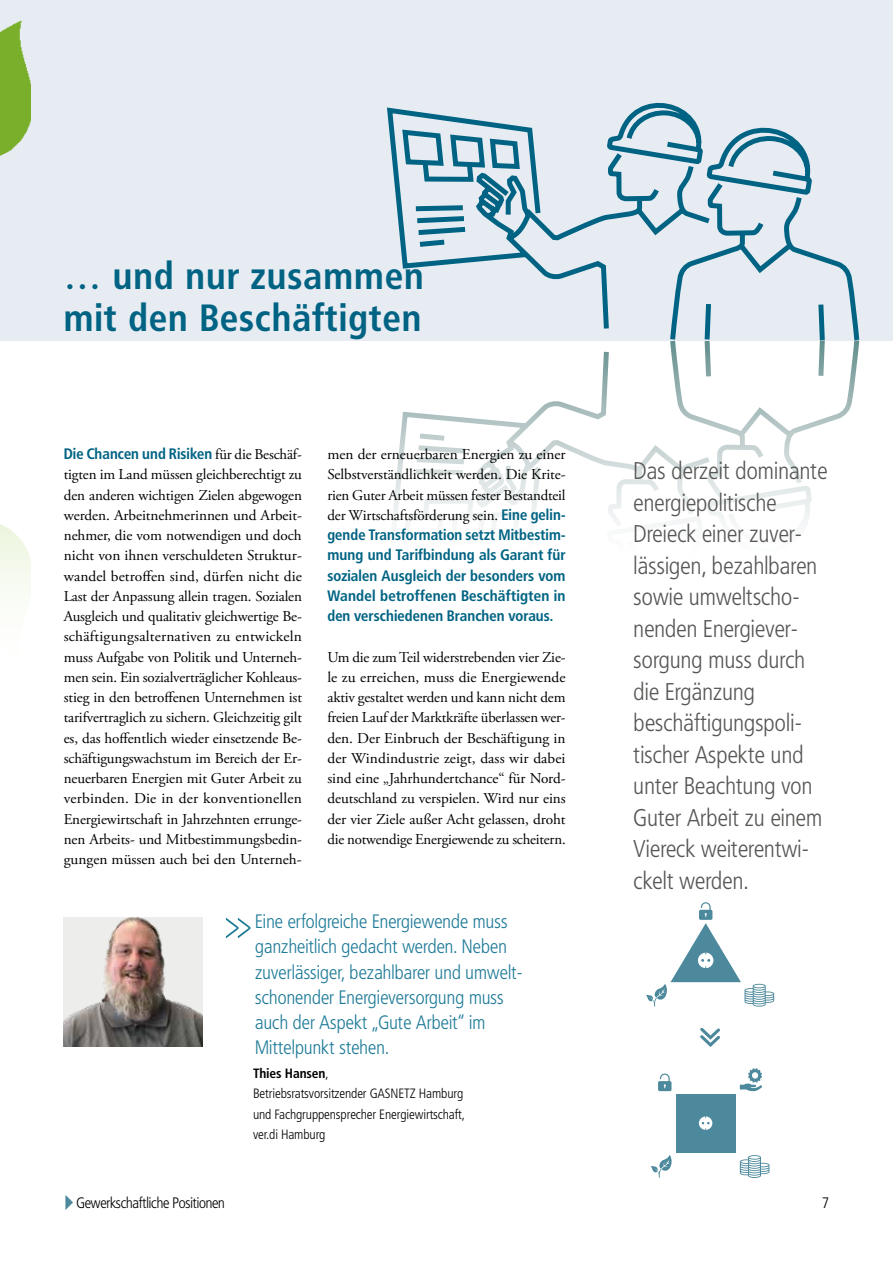
<style>
.page{position:relative;width:893px;height:1263px;background:#fff}
.page>*{position:absolute;margin:0;border:0;box-sizing:border-box;transform-origin:0 0}
.t1{font:200 62.4px "Geogrotesque";color:#1f7b98}
.t2{font:700 37.5px/42px "Frutiger Condensed BQ";letter-spacing:.03em;color:#006383}
.t3{font:300 24px/31.5px "Frutiger Condensed BQ";letter-spacing:.01em;color:#575756}
.t4{font:300 19.2px/25.2px "Frutiger Condensed BQ";letter-spacing:.01em;color:#1f7b98}
.t5{font:15px/20.2px "Adobe Garamond Pro";letter-spacing:-.01em;color:#000;text-align:justify}
.t6{font:700 15px/20.2px "Frutiger Condensed BQ";letter-spacing:.005em;color:#006383;text-align:justify}
.t7{font:300 15px "Frutiger Condensed BQ";letter-spacing:-.01em;color:#000}
.t8{font:300 condensed 13.5px/20.2px "Frutiger";letter-spacing:-.01em;color:#000}
.s1{font-family:"Adobe Garamond Pro";font-weight:400;color:#000}
.s2{font-family:"Frutiger Condensed BQ";font-weight:700;color:#006383}
.s3{font-weight:700}
</style>
<div class="page">
<div style="left:0;top:0;width:893px;height:340px;background:#e7ecf2"></div>
<svg style="left:387px;top:102px;width:472px;height:233px"></svg>
<svg style="left:384px;top:335px;width:478px;height:190px"></svg>
<svg style="left:646px;top:902px;width:128px;height:105px"></svg>
<svg style="left:700px;top:1028px;width:20px;height:19px"></svg>
<svg style="left:658px;top:1073px;width:13px;height:18px"></svg>
<svg style="left:651px;top:1155px;width:21px;height:23px"></svg>
<svg style="left:740px;top:1155px;width:29px;height:23px"></svg>
<div style="left:676px;top:1094px;width:59px;height:58px;background:#4d899c"></div>
<svg style="left:698px;top:1116px;width:15px;height:14px"></svg>
<svg style="left:740px;top:1068px;width:22px;height:23px"></svg>
<img style="left:0;top:21px;width:31px;height:589px">
<img style="left:64px;top:917px;width:139px;height:130px">
<h2 class="t2" style="left:64px;top:255px;width:361px">… und nur zusammen mit den Beschäftigten</h2>
<p class="t6" style="left:64px;top:443px;width:240px">Die Chancen und Risiken <span class="s1">für die Beschäf-</span></p>
<p class="t5" style="left:64px;top:465px;width:240px">tigten im Land müssen gleichberechtigt zu den anderen wichtigen Zielen abgewogen werden. Arbeitnehmerinnen und Arbeit&shy;nehmer, die vom notwendigen und doch nicht von ihnen verschuldeten Struktur&shy;wandel betroffen sind, dürfen nicht die Last der Anpassung allein tragen. Sozialen Ausgleich und qualitativ gleichwertige Be&shy;schäftigungsalternativen zu entwickeln muss Aufgabe von Politik und Unterneh&shy;men sein. Ein sozialverträglicher Kohleaus&shy;stieg in den betroffenen Unternehmen ist tarifvertraglich zu sichern. Gleichzeitig gilt es, das hoffentlich wieder einsetzende Be&shy;schäftigungswachstum im Bereich der Er&shy;neuerbaren Energien mit Guter Arbeit zu verbinden. Die in der konventionellen Energiewirtschaft in Jahrzehnten errunge&shy;nen Arbeits- und Mitbestimmungsbedin&shy;gungen müssen auch bei den Unterneh-</p>
<p class="t5" style="left:327px;top:445px;width:240px">men der erneuerbaren Energien zu einer Selbstverständlichkeit werden. Die Krite&shy;rien Guter Arbeit müssen fester Bestandteil der Wirtschaftsförderung sein. <span class="s2">Eine gelin-</span></p>
<p class="t6" style="left:327px;top:524px;width:240px">gende Transformation setzt Mitbestim&shy;mung und Tarifbindung als Garant für sozialen Ausgleich der besonders vom Wandel betroffenen Beschäftigten in den verschiedenen Branchen voraus.</p>
<p class="t5" style="left:327px;top:647px;width:240px">Um die zum Teil widerstrebenden vier Zie&shy;le zu erreichen, muss die Energiewende aktiv gestaltet werden und kann nicht dem freien Lauf der Marktkräfte überlassen wer&shy;den. Der Einbruch der Beschäftigung in der Windindustrie zeigt, dass wir dabei sind eine „Jahrhundertchance“ für Nord&shy;deutschland zu verspielen. Wird nur eins der vier Ziele außer Acht gelassen, droht die notwendige Energiewende zu scheitern.</p>
<h1 class="t1" style="left:221px;top:884px;width:34px">»</h1>
<p class="t4" style="left:255px;top:909px;width:269px">Eine erfolgreiche Energiewende muss ganzheitlich gedacht werden. Neben zuverlässiger, bezahlbarer und umwelt&shy;schonender Energieversorgung muss auch der Aspekt „Gute Arbeit“ im Mittelpunkt stehen.</p>
<p class="t8" style="left:253px;top:1063px;width:213px"><span class="s3">Thies Hansen</span>,<br>Betriebsratsvorsitzender GASNETZ Hamburg und Fachgruppensprecher Energiewirtschaft, ver.di Hamburg</p>
<p class="t3" style="left:634px;top:455px;width:195px">Das derzeit dominante energiepolitische<br>Dreieck einer zuver&shy;lässigen, bezahlbaren sowie umweltscho&shy;nenden Energiever&shy;sorgung muss durch die Ergänzung beschäftigungspoli&shy;tischer Aspekte und unter Beachtung von<br>Guter Arbeit zu einem<br>Viereck weiterentwi&shy;ckelt werden.</p>
<p class="t7" style="left:76px;top:1194px;width:150px">Gewerkschaftliche Positionen</p>
<p class="t7" style="left:822px;top:1194px;width:9px">7</p>
</div>
